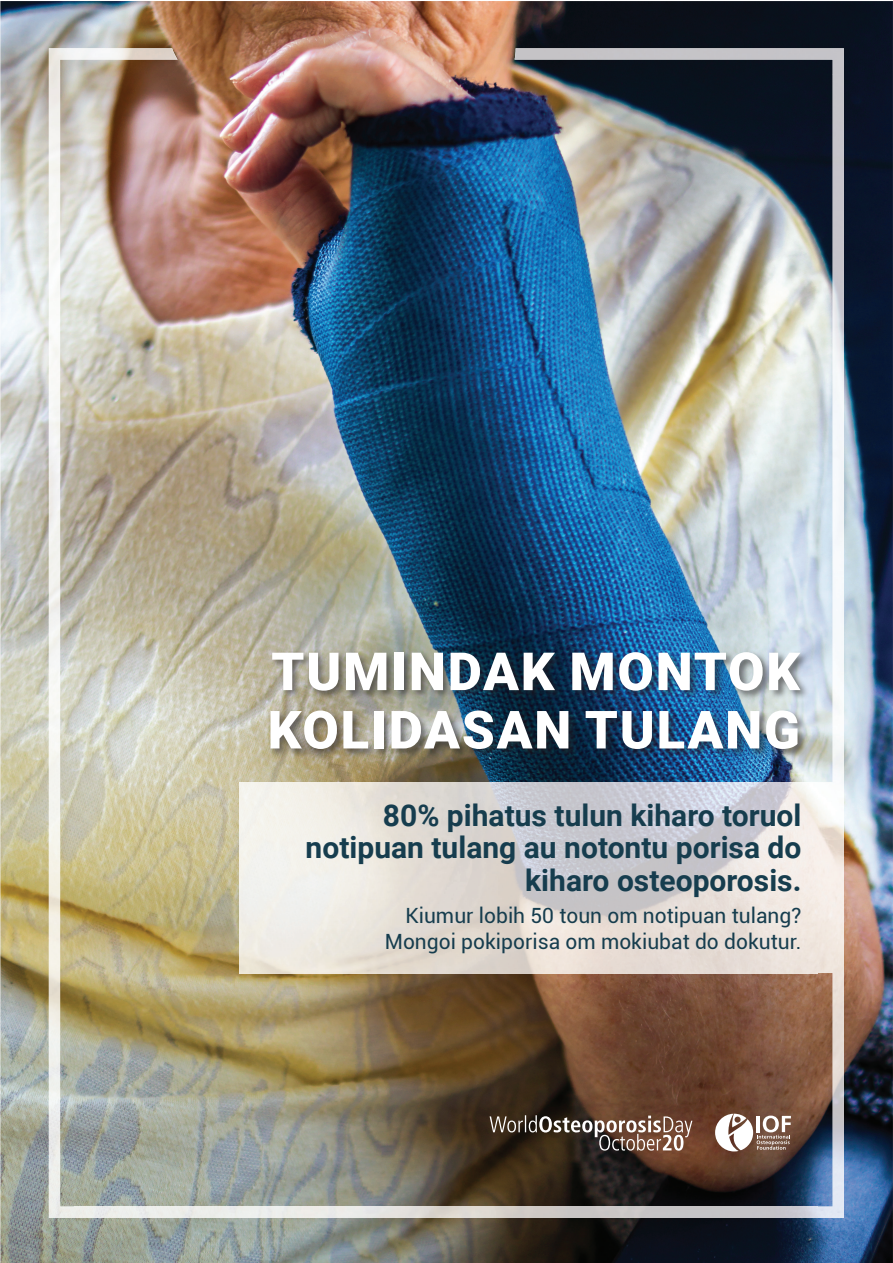
<style>
.page{position:relative;width:893px;height:1263px;background:#fff}
.page>*{position:absolute;margin:0;border:0;box-sizing:border-box;transform-origin:0 0}
.t1{font:900 52.65px/58.3px "Roboto";letter-spacing:.035em;color:#fff}
.t2{font:700 30px "Roboto";color:#163d4e}
.t3{font:21px "Roboto";color:#163d4e}
</style>
<div class="page">
<img style="left:0;top:1px;width:893px;height:1262px">
<img style="left:49px;top:48px;width:129px;height:27px">
<img style="left:515px;top:48px;width:329px;height:27px">
<img style="left:49px;top:74px;width:26px;height:1144px">
<img style="left:817px;top:74px;width:27px;height:1144px">
<img style="left:239px;top:782px;width:579px;height:191px">
<img style="left:75px;top:1206px;width:743px;height:12px">
<svg style="left:490px;top:1115px;width:202px;height:36px"></svg>
<svg style="left:715px;top:1114px;width:76px;height:37px"></svg>
<div style="left:268px;top:650px;width:542px;height:109px;background:#231f20;opacity:.58"></div>
<p class="t1" style="left:268px;top:640px;width:534px">TUMINDAK MONTOK<br>KOLIDASAN TULANG</p>
<p class="t2" style="left:383px;top:794px;width:420px">80% pihatus tulun kiharo toruol</p>
<p class="t2" style="left:306px;top:827px;width:497px">notipuan tulang au notontu porisa do</p>
<p class="t2" style="left:525px;top:859px;width:278px">kiharo osteoporosis.</p>
<p class="t3" style="left:405px;top:901px;width:397px">Kiumur lobih 50 toun om notipuan tulang?</p>
<p class="t3" style="left:385px;top:926px;width:418px">Mongoi pokiporisa om mokiubat do dokutur.</p>
</div>
